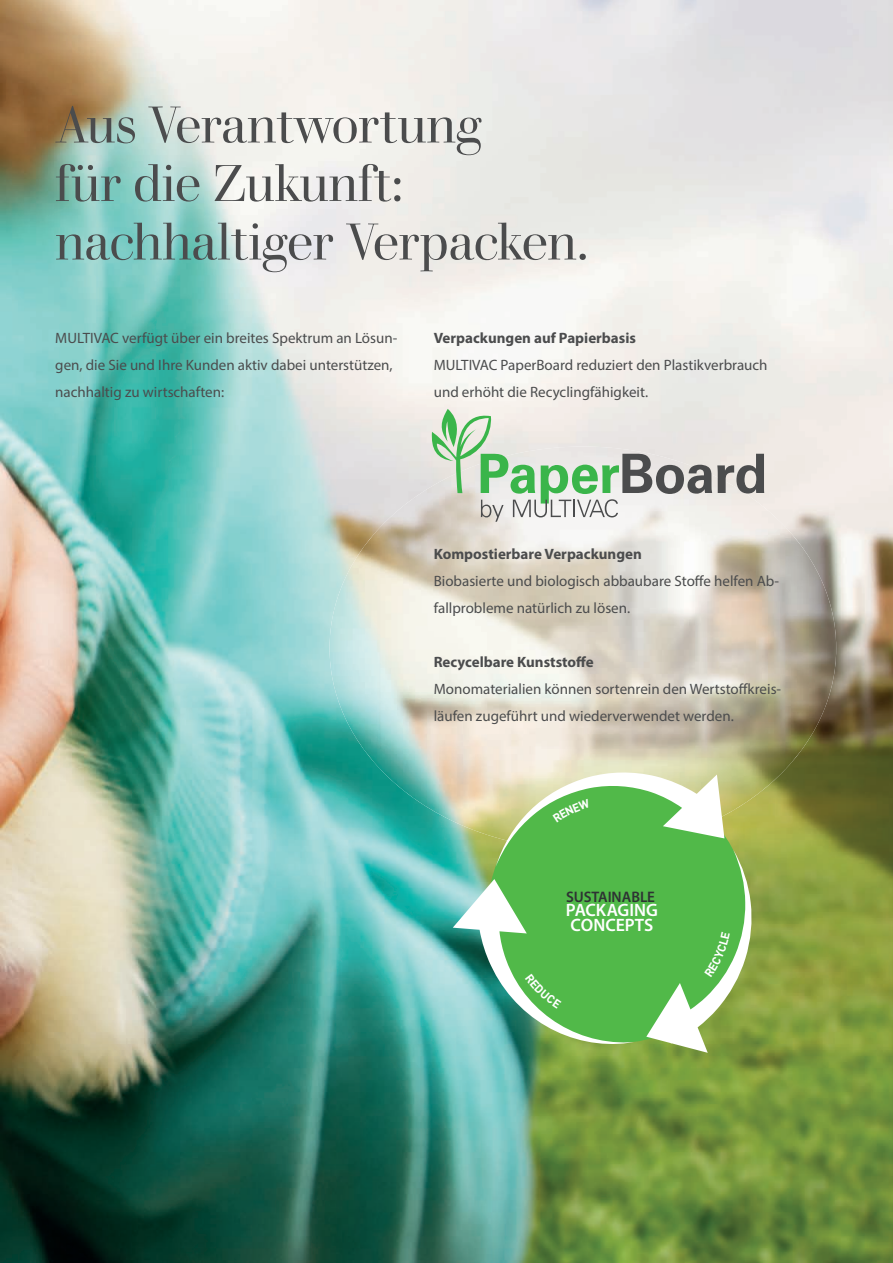
<style>
.page{position:relative;width:893px;height:1263px;background:#fff}
.page>*{position:absolute;margin:0;border:0;box-sizing:border-box;transform-origin:0 0}
.t1{font:51px/58.5px "Walbaum Display";letter-spacing:-.005em;color:#4b4c4d}
.t2{font:600 18px/14.5px "Myriad Pro";color:#fff}
.t3{font:600 15.3px "Myriad Pro";letter-spacing:-.005em;color:#2e3233}
.t4{font:15px/27px "Myriad Pro";color:#4b4c4d}
.t5{font:700 15px "Myriad Pro";color:#4b4c4d}
</style>
<div class="page">
<img style="left:0;top:0;width:893px;height:1263px">
<img style="left:380px;top:446px;width:304px;height:404px">
<img style="left:684px;top:463px;width:102px;height:370px">
<img style="left:330px;top:527px;width:50px;height:242px">
<img style="left:785px;top:527px;width:51px;height:242px">
<svg style="left:432px;top:409px;width:332px;height:113px;background:#ccd5c8"></svg>
<svg style="left:453px;top:772px;width:298px;height:281px;background:#7dc275"></svg>
<h1 class="t1" style="left:55px;top:96px;width:534px">Aus Verantwortung<br>für die Zukunft: nachhaltiger Verpacken.</h1>
<p class="t4" style="left:55px;top:324px;width:344px">MULTIVAC verfügt über ein breites Spektrum an Lösun&shy;gen, die Sie und Ihre Kunden aktiv dabei unterstützen, nachhaltig zu wirtschaften:</p>
<p class="t5" style="left:434px;top:328px;width:204px">Verpackungen auf Papierbasis</p>
<p class="t4" style="left:434px;top:351px;width:335px">MULTIVAC PaperBoard reduziert den Plastikverbrauch und erhöht die Recyclingfähigkeit.</p>
<p class="t5" style="left:434px;top:544px;width:210px">Kompostierbare Verpackungen</p>
<p class="t4" style="left:434px;top:567px;width:347px">Biobasierte und biologisch abbaubare Stoffe helfen Ab&shy;fallprobleme natürlich zu lösen.</p>
<p class="t5" style="left:434px;top:652px;width:162px">Recycelbare Kunststoffe</p>
<p class="t4" style="left:434px;top:675px;width:349px">Monomaterialien können sortenrein den Wertstoffkreis&shy;läufen zugeführt und wiederverwendet werden.</p>
<p class="t3" style="left:566px;top:887px;width:90px">SUSTAINABLE</p>
<p class="t2" style="left:566px;top:902px;width:93px">PACKAGING<br>CONCEPTS</p>
</div>
